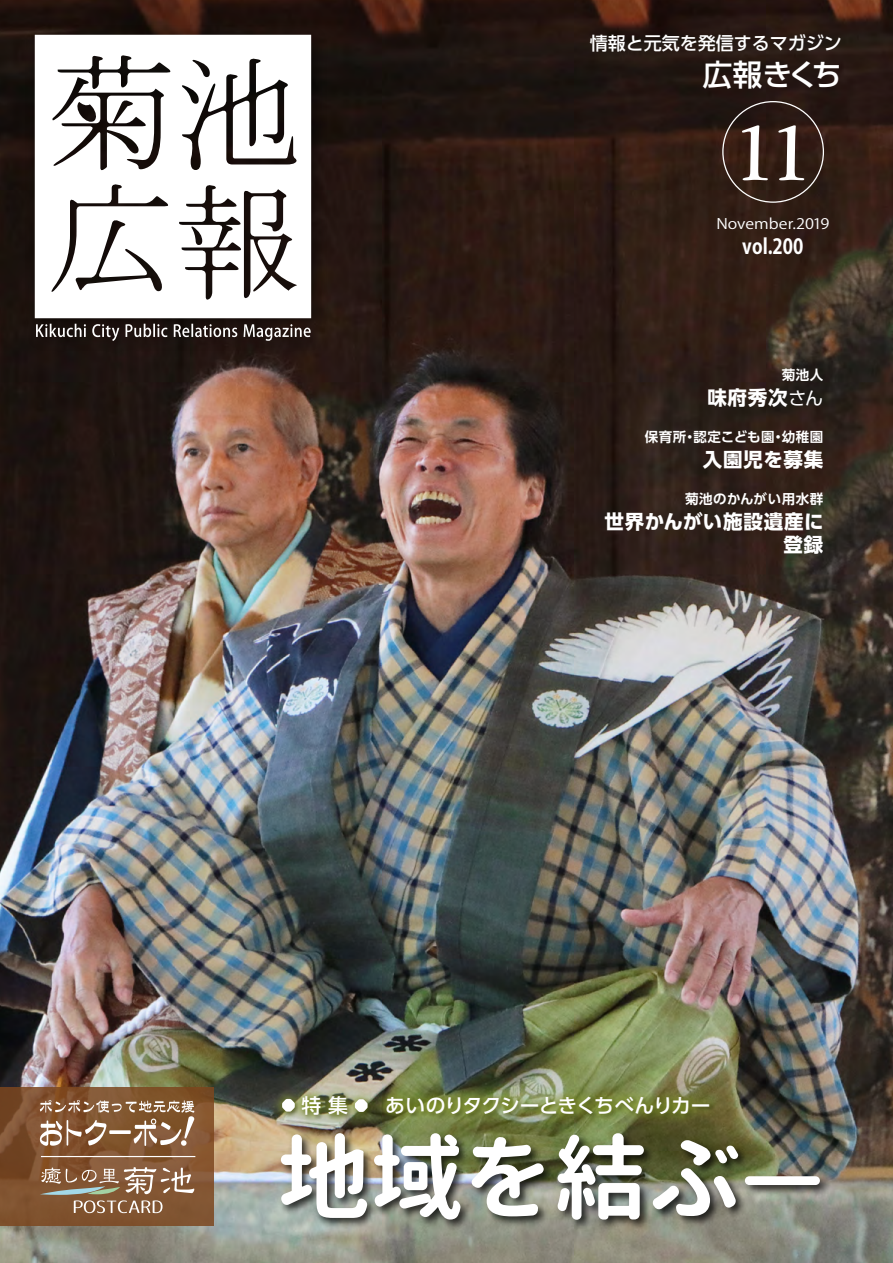
<style>
.page{position:relative;width:893px;height:1263px;background:#fff}
.page>*{position:absolute;margin:0;border:0;box-sizing:border-box;transform-origin:0 0}
.t1{font:92.55px "Gen Jyuu Gothic P Bold";letter-spacing:.02em;color:#fff}
.t2{font:500 30px "UD Shin Go Pro";letter-spacing:-.075em;color:#fff}
.t3{font:700 20.7px "Koz Go Pr 6 N";color:#fff;scale:.87 1}
.t4{font:500 19.8px "UD Shin Go Pro";letter-spacing:-.055em;color:#fff}
.t5{font:700 19.5px/22.5px "UD Shin Go Pro";letter-spacing:.04em;color:#fff;text-align:right}
.t6{font:500 18px "UD Shin Go Pro";color:#fff}
.t7{font:14.4px "Koz Go Pr 6 N";letter-spacing:-.005em;color:#fff;scale:1.12 1}
.t8{font:700 13.5px "UD Shin Go Pro De";letter-spacing:.04em;color:#fff}
.s1{font-weight:400;font-size:18px}
</style>
<div class="page">
<img style="left:0;top:0;width:893px;height:1263px">
<svg style="left:742px;top:125px;width:62px;height:55px"></svg>
<svg style="left:0;top:1087px;width:214px;height:139px;background:#80522f"></svg>
<svg style="left:40px;top:1100px;width:154px;height:46px;background:#9e7b5e"></svg>
<hr style="left:41px;top:1156px;width:154px;height:1px;background:#fff">
<svg style="left:40px;top:1167px;width:154px;height:46px;background:#98775c"></svg>
<div style="left:24px;top:24px;width:304px;height:333px;background:#000;opacity:.5"></div>
<svg style="left:35px;top:35px;width:276px;height:283px"></svg>
<svg style="left:36px;top:324px;width:275px;height:17px;background:#534b48"></svg>
<div style="left:278px;top:1131px;width:553px;height:100px;background:#000;opacity:.75"></div>
<img style="left:270px;top:1085px;width:450px;height:42px">
<svg style="left:282px;top:1099px;width:13px;height:12px"></svg>
<svg style="left:355px;top:1099px;width:13px;height:13px"></svg>
<h3 class="t6" style="left:590px;top:29px;width:253px">情報と元気を発信するマガジン</h3>
<h2 class="t2" style="left:702px;top:50px;width:141px">広報きくち</h2>
<p class="t7" style="left:716px;top:216px;width:102px">November.2019</p>
<h3 class="t3" style="left:742px;top:235px;width:72px">vol.200</h3>
<p class="t8" style="left:782px;top:364px;width:43px">菊池人</p>
<h3 class="t5" style="left:707px;top:386px;width:117px">味府秀次<span class="s1">さん</span></h3>
<p class="t8" style="left:645px;top:426px;width:180px">保育所・認定こども園・幼稚園</p>
<h3 class="t5" style="left:703px;top:448px;width:122px">入園児を募集</h3>
<p class="t8" style="left:685px;top:488px;width:140px">菊池のかんがい用水群</p>
<h3 class="t5" style="left:604px;top:510px;width:221px">世界かんがい施設遺産に登録</h3>
<h3 class="t4" style="left:302px;top:1090px;width:48px">特 集</h3>
<h3 class="t4" style="left:385px;top:1090px;width:327px">あいのりタクシーときくちべんりカー</h3>
<h1 class="t1" style="left:277px;top:1110px;width:548px">地域を結ぶ—</h1>
</div>
